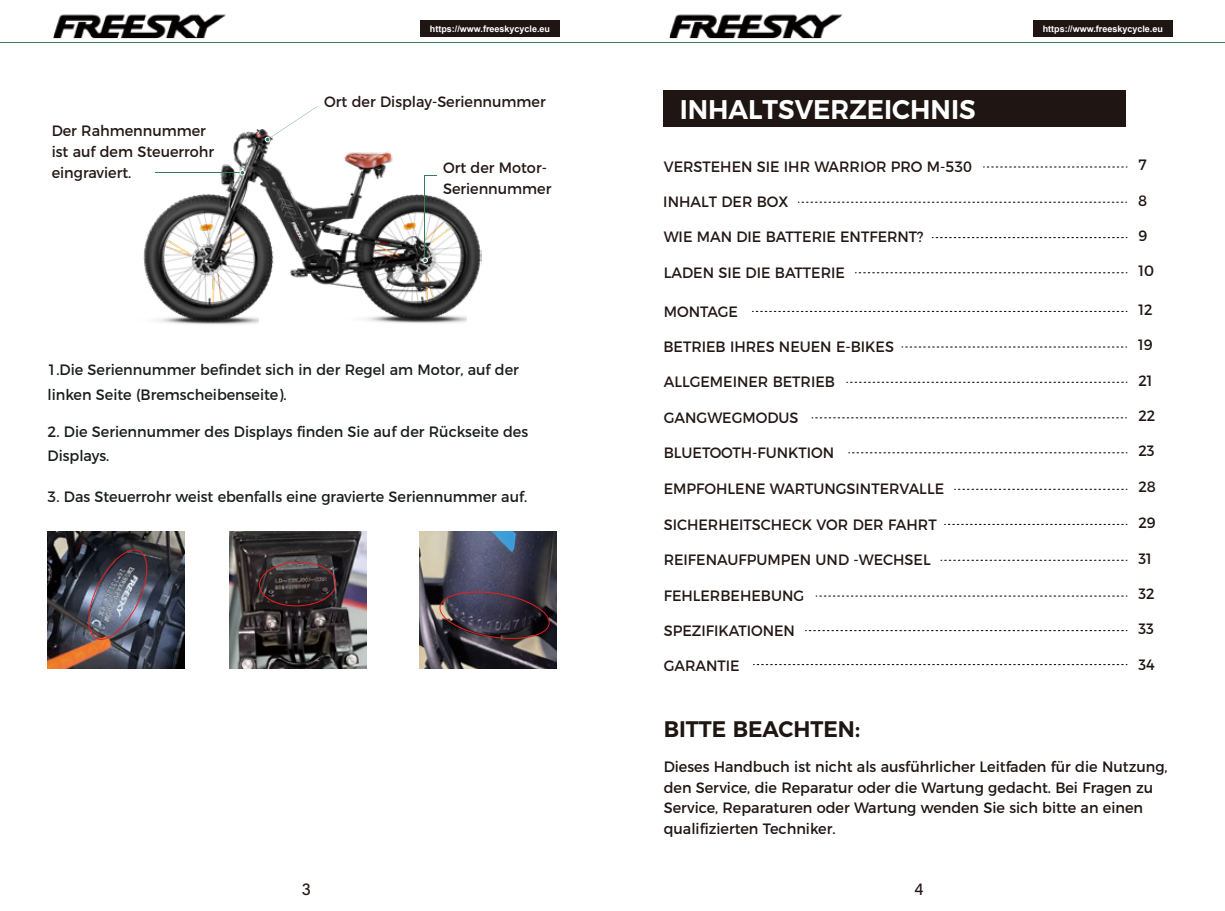
<style>
.page{position:relative;width:1225px;height:911px;background:#fff}
.page>*{position:absolute;margin:0;border:0;box-sizing:border-box;transform-origin:0 0}
.t1{font:600 27px "Montserrat";color:#fff;scale:.96 1}
.t2{font:600 22.5px "Montserrat";color:#1f1512;scale:.96 1}
.t3{font:15px/20.7px "Montserrat";color:#231815;scale:.96 1}
.t4{font:15px/20.5px "Montserrat";color:#1f1512;scale:.96 1}
.t5{font:15px/24.3px "Montserrat";color:#191d1d;scale:.96 1}
.t6{font:700 9px "Arial";color:#fff}
</style>
<div class="page">
<hr style="left:0;top:42px;width:1225px;height:1px;background:#3b845a">
<img style="left:53px;top:14px;width:173px;height:24px">
<div style="left:420px;top:20px;width:140px;height:17px;background:#1f1512"></div>
<img style="left:670px;top:14px;width:173px;height:24px">
<div style="left:1033px;top:20px;width:139px;height:17px;background:#1f1512"></div>
<img style="left:143px;top:129px;width:338px;height:196px">
<hr style="left:155px;top:172px;width:89px;height:1px;background:#327e59">
<hr style="left:425px;top:176px;width:1px;height:82px;background:#327e59">
<svg style="left:425px;top:175px;width:12px;height:1px"></svg>
<svg style="left:240px;top:170px;width:5px;height:5px"></svg>
<svg style="left:423px;top:258px;width:5px;height:5px"></svg>
<svg style="left:265px;top:106px;width:53px;height:36px"></svg>
<img style="left:47px;top:532px;width:137px;height:136px">
<img style="left:229px;top:532px;width:137px;height:136px">
<img style="left:419px;top:532px;width:137px;height:136px">
<img style="left:84px;top:545px;width:67px;height:98px">
<svg style="left:259px;top:560px;width:78px;height:46px;background:#403233"></svg>
<svg style="left:438px;top:589px;width:113px;height:52px;background:#3f3540"></svg>
<div style="left:663px;top:91px;width:463px;height:36px;background:#1f1512"></div>
<svg style="left:983px;top:166px;width:144px;height:1px"></svg>
<svg style="left:798px;top:202px;width:329px;height:1px"></svg>
<svg style="left:855px;top:272px;width:272px;height:1px"></svg>
<svg style="left:847px;top:382px;width:280px;height:1px"></svg>
<svg style="left:812px;top:417px;width:314px;height:1px"></svg>
<svg style="left:849px;top:452px;width:278px;height:1px"></svg>
<svg style="left:954px;top:488px;width:173px;height:2px"></svg>
<svg style="left:944px;top:524px;width:183px;height:1px"></svg>
<svg style="left:941px;top:559px;width:186px;height:2px"></svg>
<svg style="left:932px;top:237px;width:195px;height:1px"></svg>
<svg style="left:752px;top:311px;width:375px;height:1px"></svg>
<svg style="left:902px;top:346px;width:225px;height:1px"></svg>
<svg style="left:816px;top:595px;width:311px;height:1px"></svg>
<svg style="left:805px;top:630px;width:322px;height:1px"></svg>
<svg style="left:753px;top:664px;width:374px;height:1px"></svg>
<p class="t6" style="left:430px;top:23px;width:122px">https://www.freeskycycle.eu</p>
<p class="t6" style="left:1042px;top:23px;width:122px">https://www.freeskycycle.eu</p>
<p class="t3" style="left:52px;top:119px;width:171px">Der Rahmennummer ist auf dem Steuerrohr eingraviert.</p>
<p class="t3" style="left:324px;top:90px;width:232px">Ort der Display-Seriennummer</p>
<p class="t3" style="left:443px;top:156px;width:114px">Ort der Motor-<br>Seriennummer</p>
<p class="t5" style="left:48px;top:357px;width:492px">1.Die Seriennummer befindet sich in der Regel am Motor, auf der linken Seite (Bremscheibenseite).</p>
<p class="t5" style="left:48px;top:418px;width:502px">2. Die Seriennummer des Displays finden Sie auf der Rückseite des<br>Displays.</p>
<p class="t5" style="left:48px;top:483px;width:501px">3. Das Steuerrohr weist ebenfalls eine gravierte Seriennummer auf.</p>
<h1 class="t1" style="left:680px;top:88px;width:310px">INHALTSVERZEICHNIS</h1>
<p class="t3" style="left:664px;top:155px;width:323px">VERSTEHEN SIE IHR WARRIOR PRO M-530</p>
<p class="t3" style="left:663px;top:190px;width:132px">INHALT DER BOX</p>
<p class="t3" style="left:664px;top:225px;width:272px">WIE MAN DIE BATTERIE ENTFERNT?</p>
<p class="t3" style="left:664px;top:261px;width:190px">LADEN SIE DIE BATTERIE</p>
<p class="t3" style="left:664px;top:300px;width:79px">MONTAGE</p>
<p class="t3" style="left:663px;top:335px;width:242px">BETRIEB IHRES NEUEN E-BIKES</p>
<p class="t3" style="left:664px;top:370px;width:180px">ALLGEMEINER BETRIEB</p>
<p class="t3" style="left:664px;top:405px;width:142px">GANGWEGMODUS</p>
<p class="t3" style="left:664px;top:441px;width:179px">BLUETOOTH-FUNKTION</p>
<p class="t3" style="left:664px;top:476px;width:294px">EMPFOHLENE WARTUNGSINTERVALLE</p>
<p class="t3" style="left:664px;top:513px;width:286px">SICHERHEITSCHECK VOR DER FAHRT</p>
<p class="t3" style="left:664px;top:548px;width:280px">REIFENAUFPUMPEN UND -WECHSEL</p>
<p class="t3" style="left:664px;top:583px;width:148px">FEHLERBEHEBUNG</p>
<p class="t3" style="left:664px;top:618px;width:138px">SPEZIFIKATIONEN</p>
<p class="t3" style="left:664px;top:654px;width:81px">GARANTIE</p>
<h2 class="t2" style="left:664px;top:710px;width:206px">BITTE BEACHTEN:</h2>
<p class="t4" style="left:1138px;top:153px;width:10px">7</p>
<p class="t4" style="left:1138px;top:189px;width:11px">8</p>
<p class="t4" style="left:1138px;top:224px;width:11px">9</p>
<p class="t4" style="left:1138px;top:259px;width:18px">10</p>
<p class="t4" style="left:1138px;top:298px;width:16px">12</p>
<p class="t4" style="left:1138px;top:333px;width:17px">19</p>
<p class="t4" style="left:1138px;top:369px;width:16px">21</p>
<p class="t4" style="left:1138px;top:404px;width:19px">22</p>
<p class="t4" style="left:1138px;top:439px;width:18px">23</p>
<p class="t4" style="left:1138px;top:475px;width:20px">28</p>
<p class="t4" style="left:1138px;top:511px;width:20px">29</p>
<p class="t4" style="left:1138px;top:547px;width:15px">31</p>
<p class="t4" style="left:1138px;top:582px;width:18px">32</p>
<p class="t4" style="left:1138px;top:617px;width:18px">33</p>
<p class="t4" style="left:1138px;top:652px;width:19px">34</p>
<p class="t4" style="left:664px;top:755px;width:526px">Dieses Handbuch ist nicht als ausführlicher Leitfaden für die Nutzung, den Service, die Reparatur oder die Wartung gedacht. Bei Fragen zu Service, Reparaturen oder Wartung wenden Sie sich bitte an einen qualifizierten Techniker.</p>
</div>
